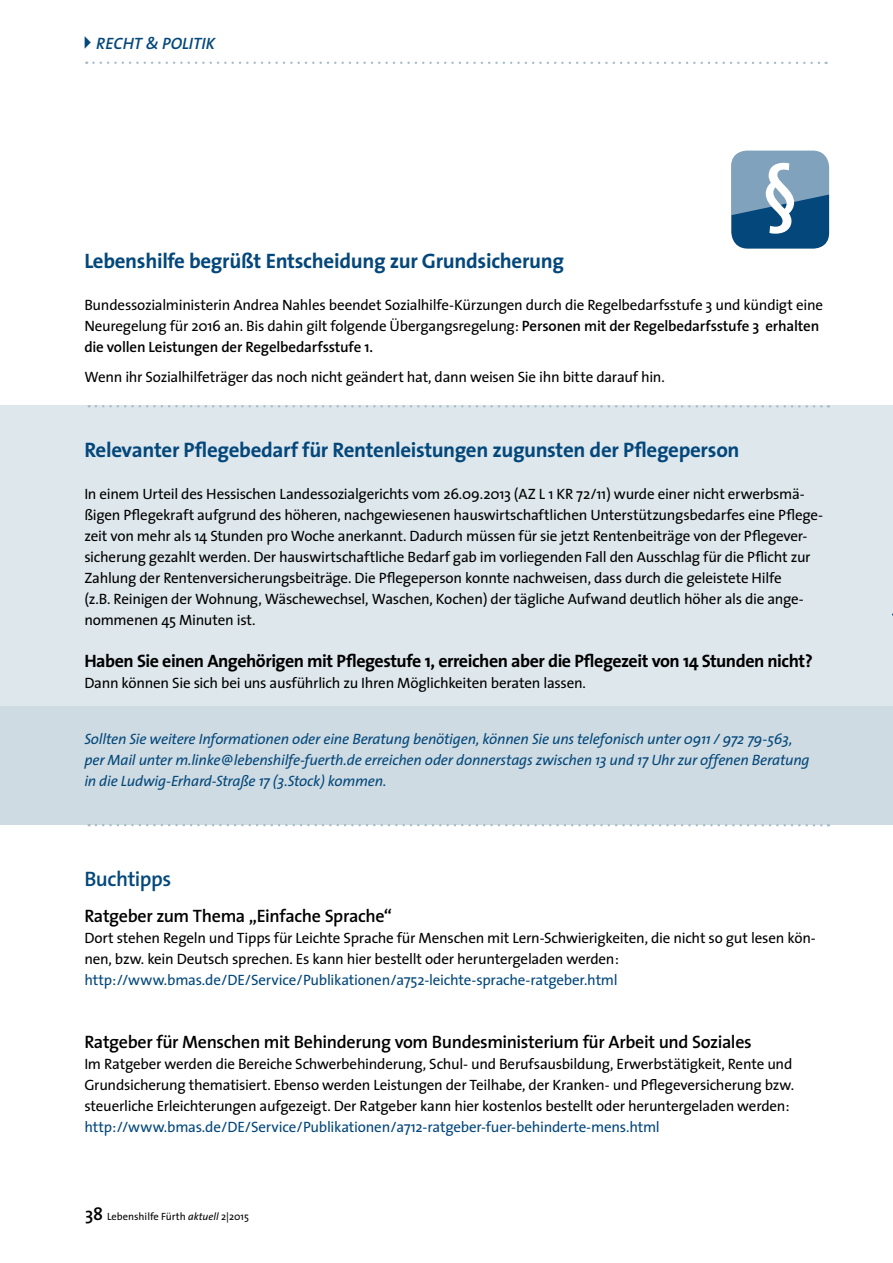
<style>
.page{position:relative;width:893px;height:1263px;background:#fff}
.page>*{position:absolute;margin:0;border:0;box-sizing:border-box;transform-origin:0 0}
.t1{font:600 77.4px "The Sans";color:#fff}
.t2{font:700 21px "The Sans";letter-spacing:-.015em;color:#03477b}
.t3{font:600 21px "The Sans";letter-spacing:-.02em;color:#03477b}
.t4{font:600 18px "The Sans";letter-spacing:-.02em;color:#000}
.t5{font:700 18px "The Sans";letter-spacing:-.025em;color:#000}
.t6{font:italic 600 16.5px "The Sans";color:#03477b}
.t7{font:15px/21px "The Sans";letter-spacing:-.015em;color:#000}
.t8{font:italic 15px/21px "The Sans";letter-spacing:-.015em;color:#03477b}
.t9{font:15px "The Sans";letter-spacing:-.015em;color:#03477b}
.t10{font:10.5px "The Sans";color:#000}
.s1{font-family:"Lucida Grande";font-weight:400;font-style:normal;font-size:21px}
.s2{font-weight:600}
.s3{font-weight:600;font-size:18px}
.s4{font-style:italic}
</style>
<div class="page">
<div style="left:0;top:406px;width:893px;height:351px;background:#dee7ec"></div>
<hr style="left:892px;top:612px;width:1px;height:651px;background:#dee7ec">
<div style="left:0;top:707px;width:893px;height:118px;background:#cedbe2"></div>
<svg style="left:96px;top:405px;width:733px;height:3px"></svg>
<svg style="left:96px;top:824px;width:733px;height:2px"></svg>
<svg style="left:93px;top:62px;width:734px;height:2px"></svg>
<svg style="left:731px;top:150px;width:99px;height:99px;background:#4f7fa3"></svg>
<p class="t6" style="left:81px;top:29px;width:135px"><span class="s1">▸</span> RECHT &amp; POLITIK</p>
<h1 class="t1" style="left:761px;top:130px;width:40px">§</h1>
<h2 class="t2" style="left:84px;top:244px;width:481px">Lebenshilfe begrüßt Entscheidung zur Grundsicherung</h2>
<p class="t7" style="left:84px;top:294px;width:740px">Bundessozialministerin Andrea Nahles beendet Sozialhilfe-Kürzungen durch die Regelbedarfsstufe 3 und kündigt eine<br>Neuregelung für 2016 an. Bis dahin gilt folgende Übergangsregelung: <span class="s2">Personen mit der Regelbedarfsstufe 3 erhalten die vollen Leistungen der Regelbedarfsstufe 1.</span></p>
<p class="t7" style="left:84px;top:366px;width:582px">Wenn ihr Sozialhilfeträger das noch nicht geändert hat, dann weisen Sie ihn bitte darauf hin.</p>
<h2 class="t2" style="left:84px;top:433px;width:657px">Relevanter Pflegebedarf für Rentenleistungen zugunsten der Pflegeperson</h2>
<p class="t7" style="left:84px;top:483px;width:740px">In einem Urteil des Hessischen Landessozialgerichts vom 26.09.2013 (AZ L 1 KR 72/11) wurde einer nicht erwerbsmä&shy;ßigen Pflegekraft aufgrund des höheren, nachgewiesenen hauswirtschaftlichen Unterstützungsbedarfes eine Pflege&shy;zeit von mehr als 14 Stunden pro Woche anerkannt. Dadurch müssen für sie jetzt Rentenbeiträge von der Pflegever&shy;sicherung gezahlt werden. Der hauswirtschaftliche Bedarf gab im vorliegenden Fall den Ausschlag für die Pflicht zur Zahlung der Rentenversicherungsbeiträge. Die Pflegeperson konnte nachweisen, dass durch die geleistete Hilfe<br>(z.B. Reinigen der Wohnung, Wäschewechsel, Waschen, Kochen) der tägliche Aufwand deutlich höher als die ange&shy;nommenen 45 Minuten ist.</p>
<p class="t5" style="left:84px;top:646px;width:730px">Haben Sie einen Angehörigen mit Pflegestufe 1, erreichen aber die Pflegezeit von 14 Stunden nicht?</p>
<p class="t7" style="left:84px;top:672px;width:503px">Dann können Sie sich bei uns ausführlich zu Ihren Möglichkeiten beraten lassen.</p>
<p class="t8" style="left:84px;top:728px;width:727px">Sollten Sie weitere Informationen oder eine Beratung benötigen, können Sie uns telefonisch unter 0911 / 972 79-563, per Mail unter m.linke@lebenshilfe-fuerth.de erreichen oder donnerstags zwischen 13 und 17 Uhr zur offenen Beratung in die Ludwig-Erhard-Straße 17 (3.Stock) kommen.</p>
<h2 class="t3" style="left:84px;top:862px;width:89px">Buchtipps</h2>
<p class="t4" style="left:84px;top:901px;width:309px">Ratgeber zum Thema „Einfache Sprache“</p>
<p class="t7" style="left:84px;top:927px;width:733px">Dort stehen Regeln und Tipps für Leichte Sprache für Menschen mit Lern-Schwierigkeiten, die nicht so gut lesen kön&shy;nen, bzw. kein Deutsch sprechen. Es kann hier bestellt oder heruntergeladen werden:</p>
<p class="t9" style="left:84px;top:968px;width:535px">http://www.bmas.de/DE/Service/Publikationen/a752-leichte-sprache-ratgeber.html</p>
<p class="t4" style="left:84px;top:1027px;width:669px">Ratgeber für Menschen mit Behinderung vom Bundesministerium für Arbeit und Soziales</p>
<p class="t7" style="left:84px;top:1053px;width:711px;text-align:justify">Im Ratgeber werden die Bereiche Schwerbehinderung, Schul- und Berufsausbildung, Erwerbstätigkeit, Rente und Grundsicherung thematisiert. Ebenso werden Leistungen der Teilhabe, der Kranken- und Pflegeversicherung bzw. steuerliche Erleichterungen aufgezeigt. Der Ratgeber kann hier kostenlos bestellt oder heruntergeladen werden:</p>
<p class="t9" style="left:84px;top:1115px;width:577px">http://www.bmas.de/DE/Service/Publikationen/a712-ratgeber-fuer-behinderte-mens.html</p>
<p class="t10" style="left:85px;top:1207px;width:166px"><span class="s3">38</span> Lebenshilfe Fürth <span class="s4">aktuell</span> 2|2015</p>
</div>
